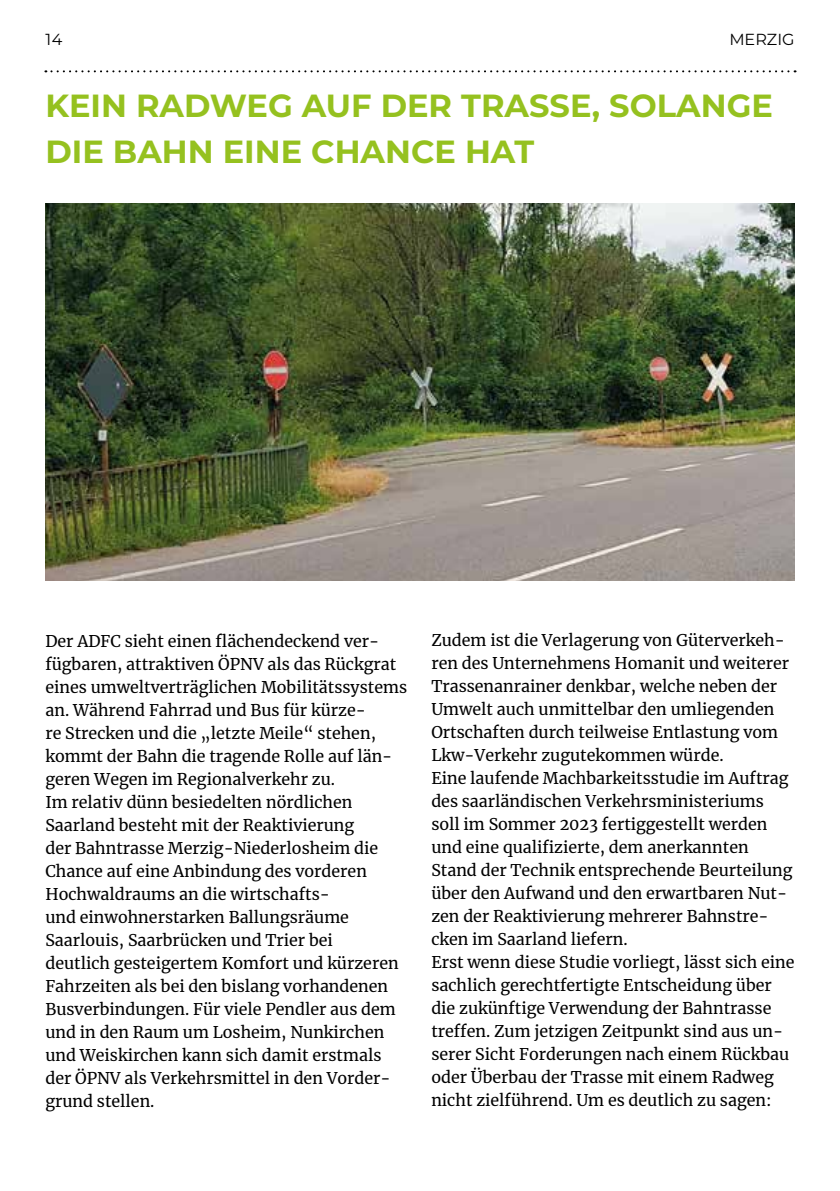
<style>
.page{position:relative;width:840px;height:1191px;background:#fff}
.page>*{position:absolute;margin:0;border:0;box-sizing:border-box;transform-origin:0 0}
.t1{font:700 32px/46px "Montserrat";color:#95c11f}
.t2{font:16px/23px "Merriweather";color:#000}
.t3{font:16px "Montserrat";color:#000}
</style>
<div class="page">
<svg style="left:45px;top:70px;width:750px;height:2px"></svg>
<img style="left:45px;top:204px;width:749px;height:376px">
<p class="t3" style="left:45px;top:29px;width:18px">14</p>
<p class="t3" style="left:729px;top:29px;width:67px">MERZIG</p>
<h1 class="t1" style="left:45px;top:81px;width:728px">KEIN RADWEG AUF DER TRASSE, SOLANGE<br>DIE BAHN EINE CHANCE HAT</h1>
<p class="t2" style="left:45px;top:629px;width:363px">Der ADFC sieht einen flächendeckend ver&shy;fügbaren, attraktiven ÖPNV als das Rückgrat eines umweltverträglichen Mobilitätssystems an. Während Fahrrad und Bus für kürze-<br>re Strecken und die „letzte Meile“ stehen, kommt der Bahn die tragende Rolle auf län&shy;geren Wegen im Regionalverkehr zu.<br>Im relativ dünn besiedelten nördlichen Saarland besteht mit der Reaktivierung<br>der Bahntrasse Merzig-Niederlosheim die Chance auf eine Anbindung des vorderen Hochwaldraums an die wirtschafts-<br>und einwohnerstarken Ballungsräume Saarlouis, Saarbrücken und Trier bei<br>deutlich gesteigertem Komfort und kürzeren Fahrzeiten als bei den bislang vorhandenen Busverbindungen. Für viele Pendler aus dem und in den Raum um Losheim, Nunkirchen und Weiskirchen kann sich damit erstmals der ÖPNV als Verkehrsmittel in den Vorder&shy;grund stellen.</p>
<p class="t2" style="left:431px;top:628px;width:364px">Zudem ist die Verlagerung von Güterverkeh&shy;ren des Unternehmens Homanit und weiterer Trassenanrainer denkbar, welche neben der Umwelt auch unmittelbar den umliegenden Ortschaften durch teilweise Entlastung vom Lkw-Verkehr zugutekommen würde.<br>Eine laufende Machbarkeitsstudie im Auftrag des saarländischen Verkehrsministeriums soll im Sommer 2023 fertiggestellt werden und eine qualifizierte, dem anerkannten Stand der Technik entsprechende Beurteilung über den Aufwand und den erwartbaren Nut&shy;zen der Reaktivierung mehrerer Bahnstre&shy;cken im Saarland liefern.<br>Erst wenn diese Studie vorliegt, lässt sich eine sachlich gerechtfertigte Entscheidung über die zukünftige Verwendung der Bahntrasse treffen. Zum jetzigen Zeitpunkt sind aus un&shy;serer Sicht Forderungen nach einem Rückbau oder Überbau der Trasse mit einem Radweg nicht zielführend. Um es deutlich zu sagen:</p>
</div>
